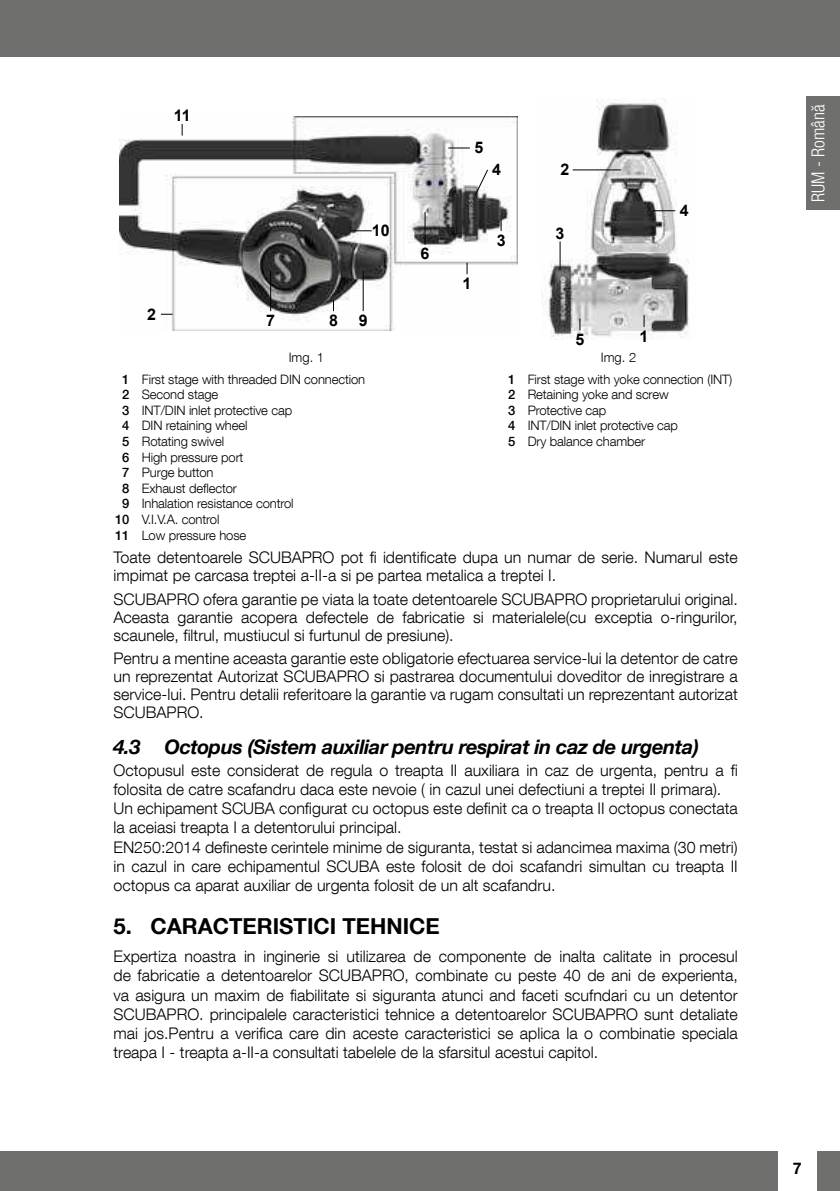
<style>
.page{position:relative;width:840px;height:1191px;background:#fff}
.page>*{position:absolute;margin:0;border:0;box-sizing:border-box;transform-origin:0 0}
.t1{font:700 22px "Helvetica Neue LT Com";color:#000}
.t2{font:italic 700 20px "Helvetica Neue LT Com";letter-spacing:-.02em;color:#000}
.t3{font:300 condensed 18px "Helvetica Neue LT Com";color:#fff}
.t4{font:300 16px/19.2px "Helvetica Neue LT Com";color:#000;text-align:justify}
.t5{font:700 16px "Arial";color:#000}
.t6{font:700 16px "Helvetica Neue LT Com";color:#000}
.t7{font:300 13px/15.6px "Helvetica Neue LT Com";letter-spacing:-.01em;color:#000}
.s1{font-weight:500}
</style>
<div class="page">
<div style="left:0;top:0;width:839px;height:57px;background:#6f6f6e"></div>
<div style="left:0;top:1151px;width:777px;height:40px;background:#6f6f6e"></div>
<div style="left:816px;top:1151px;width:23px;height:40px;background:#6f6f6e"></div>
<div style="left:805px;top:96px;width:34px;height:114px;background:#6f6f6e"></div>
<img style="left:119px;top:116px;width:398px;height:214px">
<svg style="left:181px;top:124px;width:1px;height:12px"></svg>
<hr style="left:270px;top:271px;width:1px;height:40px;background:#000">
<hr style="left:362px;top:271px;width:1px;height:40px;background:#000">
<svg style="left:333px;top:299px;width:1px;height:12px"></svg>
<hr style="left:424px;top:212px;width:1px;height:33px;background:#000">
<svg style="left:500px;top:219px;width:1px;height:12px"></svg>
<svg style="left:350px;top:230px;width:21px;height:1px"></svg>
<svg style="left:473px;top:168px;width:15px;height:29px"></svg>
<svg style="left:448px;top:147px;width:21px;height:1px"></svg>
<img style="left:542px;top:98px;width:147px;height:242px">
<svg style="left:643px;top:315px;width:1px;height:12px"></svg>
<svg style="left:579px;top:318px;width:1px;height:12px"></svg>
<svg style="left:559px;top:241px;width:1px;height:29px"></svg>
<hr style="left:572px;top:169px;width:48px;height:1px;background:#000">
<svg style="left:653px;top:210px;width:21px;height:1px"></svg>
<p class="t5" style="left:173px;top:106px;width:18px">11</p>
<p class="t5" style="left:372px;top:221px;width:19px">10</p>
<p class="t5" style="left:147px;top:305px;width:10px">2</p>
<p class="t5" style="left:329px;top:311px;width:10px">8</p>
<p class="t5" style="left:358px;top:311px;width:10px">9</p>
<p class="t5" style="left:266px;top:311px;width:10px">7</p>
<p class="t5" style="left:420px;top:245px;width:10px">6</p>
<p class="t5" style="left:474px;top:138px;width:10px">5</p>
<p class="t5" style="left:492px;top:160px;width:10px">4</p>
<p class="t5" style="left:462px;top:274px;width:10px">1</p>
<p class="t5" style="left:496px;top:231px;width:10px">3</p>
<p class="t5" style="left:560px;top:160px;width:10px">2</p>
<p class="t5" style="left:555px;top:225px;width:10px">3</p>
<p class="t5" style="left:679px;top:201px;width:10px">4</p>
<p class="t5" style="left:575px;top:330px;width:10px">5</p>
<p class="t5" style="left:639px;top:327px;width:10px">1</p>
<p class="t7" style="left:288px;top:349px;width:37px">Img. 1</p>
<p class="t7" style="left:600px;top:349px;width:37px">Img. 2</p>
<p class="t7" style="left:122px;top:371px;width:244px"><span class="s1">1</span> First stage with threaded DIN connection</p>
<p class="t7" style="left:122px;top:386px;width:97px"><span class="s1">2</span> Second stage</p>
<p class="t7" style="left:122px;top:402px;width:171px"><span class="s1">3</span> INT/DIN inlet protective cap</p>
<p class="t7" style="left:122px;top:418px;width:127px"><span class="s1">4</span> DIN retaining wheel</p>
<p class="t7" style="left:122px;top:433px;width:103px"><span class="s1">5</span> Rotating swivel</p>
<p class="t7" style="left:122px;top:449px;width:123px"><span class="s1">6</span> High pressure port</p>
<p class="t7" style="left:122px;top:464px;width:93px"><span class="s1">7</span> Purge button</p>
<p class="t7" style="left:122px;top:480px;width:116px"><span class="s1">8</span> Exhaust deflector</p>
<p class="t7" style="left:122px;top:496px;width:173px"><span class="s1">9</span> Inhalation resistance control</p>
<p class="t7" style="left:115px;top:511px;width:106px"><span class="s1">10</span> V.I.V.A. control</p>
<p class="t7" style="left:115px;top:527px;width:133px"><span class="s1">11</span> Low pressure hose</p>
<p class="t7" style="left:508px;top:371px;width:226px"><span class="s1">1</span> First stage with yoke connection (INT)<br><span class="s1">2</span> Retaining yoke and screw<br><span class="s1">3</span> Protective cap<br><span class="s1">4</span> INT/DIN inlet protective cap<br><span class="s1">5</span> Dry balance chamber</p>
<p class="t4" style="left:113px;top:548px;width:625px;line-height:18px">Toate detentoarele SCUBAPRO pot fi identificate dupa un numar de serie. Numarul este impimat pe carcasa treptei a-II-a si pe partea metalica a treptei I.</p>
<p class="t4" style="left:113px;top:589px;width:625px;line-height:18px">SCUBAPRO ofera garantie pe viata la toate detentoarele SCUBAPRO proprietarului original.<br>Aceasta garantie acopera defectele de fabricatie si materialele(cu exceptia o-ringurilor, scaunele, filtrul, mustiucul si furtunul de presiune).</p>
<p class="t4" style="left:113px;top:649px;width:625px;line-height:18px">Pentru a mentine aceasta garantie este obligatorie efectuarea service-lui la detentor de catre un reprezentat Autorizat SCUBAPRO si pastrarea documentului doveditor de inregistrare a service-lui. Pentru detalii referitoare la garantie va rugam consultati un reprezentant autorizat SCUBAPRO.</p>
<p class="t2" style="left:113px;top:739px;width:586px">4.3 Octopus (Sistem auxiliar pentru respirat in caz de urgenta)</p>
<p class="t4" style="left:113px;top:760px;width:625px;text-align:left">Octopusul este considerat de regula o treapta II auxiliara in caz de urgenta, pentru a fi folosita de catre scafandru daca este nevoie ( in cazul unei defectiuni a treptei II primara).<br>Un echipament SCUBA configurat cu octopus este definit ca o treapta II octopus conectata la aceiasi treapta I a detentorului principal.<br>EN250:2014 defineste cerintele minime de siguranta, testat si adancimea maxima (30 metri) in cazul in care echipamentul SCUBA este folosit de doi scafandri simultan cu treapta II octopus ca aparat auxiliar de urgenta folosit de un alt scafandru.</p>
<h1 class="t1" style="left:113px;top:918px;width:328px">5. CARACTERISTICI TEHNICE</h1>
<p class="t4" style="left:113px;top:946px;width:625px">Expertiza noastra in inginerie si utilizarea de componente de inalta calitate in procesul de fabricatie a detentoarelor SCUBAPRO, combinate cu peste 40 de ani de experienta, va asigura un maxim de fiabilitate si siguranta atunci and faceti scufndari cu un detentor SCUBAPRO. principalele caracteristici tehnice a detentoarelor SCUBAPRO sunt detaliate mai jos.Pentru a verifica care din aceste caracteristici se aplica la o combinatie speciala treapa I - treapta a-II-a consultati tabelele de la sfarsitul acestui capitol.</p>
<p class="t3" style="left:807px;top:202px;width:99px;rotate:-90deg">RUM - Română</p>
<p class="t6" style="left:792px;top:1162px;width:10px">7</p>
</div>
